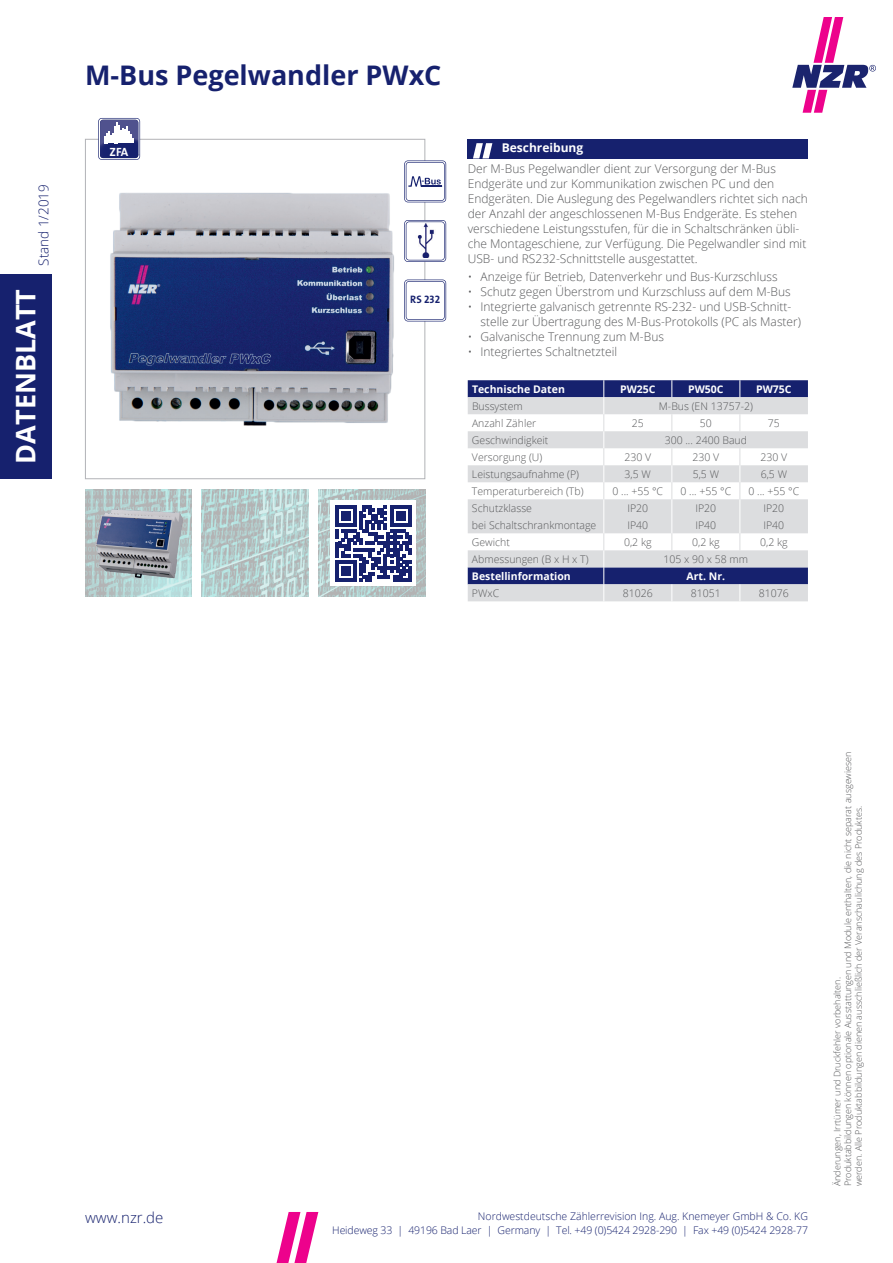
<style>
.page{position:relative;width:893px;height:1263px;background:#fff}
.page>*{position:absolute;margin:0;border:0;box-sizing:border-box;transform-origin:0 0}
.t1{font:700 27px "Open Sans";color:#16216e}
.t2{font:700 27px "Open Sans";color:#fff}
.t3{font:300 15px "Open Sans";color:#16216e}
.t4{font:300 13.5px "Open Sans";color:#16216e}
.t5{font:300 12px/15px "Open Sans";color:#57585a}
.t6{font:700 12px "Open Sans";color:#fff}
.t7{font:12px "The Sans Bold Caps";color:#fff}
.t8{font:10.8px "The Sans Bold Caps";color:#16216e}
.t9{font:300 10.5px/16.8px "Open Sans";color:#57585a}
.t10{font:300 10.5px/13.5px "Open Sans";letter-spacing:-.005em;color:#16216e;text-align:right}
.t11{font:700 10.5px "Open Sans";color:#fff}
.t12{font:300 9px/10.8px "Open Sans";color:#57585a}
</style>
<div class="page">
<svg style="left:792px;top:17px;width:84px;height:96px"></svg>
<svg style="left:276px;top:1212px;width:42px;height:51px"></svg>
<div style="left:0;top:274px;width:51px;height:204px;background:#16216e"></div>
<img style="left:110px;top:141px;width:313px;height:285px">
<div style="left:85px;top:139px;width:340px;height:340px;border:1px solid #b2b3b7"></div>
<svg style="left:404px;top:160px;width:42px;height:42px"></svg>
<svg style="left:404px;top:280px;width:42px;height:41px"></svg>
<svg style="left:404px;top:220px;width:42px;height:42px"></svg>
<img style="left:412px;top:224px;width:26px;height:34px">
<svg style="left:98px;top:118px;width:42px;height:42px"></svg>
<img style="left:85px;top:490px;width:106px;height:106px">
<img style="left:202px;top:490px;width:106px;height:106px">
<img style="left:319px;top:490px;width:106px;height:106px">
<img style="left:85px;top:499px;width:104px;height:89px">
<div style="left:468px;top:139px;width:340px;height:19px;background:#16216e"></div>
<svg style="left:473px;top:143px;width:19px;height:15px"></svg>
<div style="left:468px;top:380px;width:340px;height:17px;background:#16216e"></div>
<svg style="left:468px;top:397px;width:340px;height:204px;fill:#dcdddf"></svg>
<svg style="left:671px;top:380px;width:1px;height:17px"></svg>
<svg style="left:739px;top:380px;width:1px;height:17px"></svg>
<hr style="left:603px;top:499px;width:1px;height:34px;background:#fff">
<hr style="left:671px;top:499px;width:1px;height:34px;background:#fff">
<hr style="left:739px;top:499px;width:1px;height:34px;background:#fff">
<svg style="left:671px;top:584px;width:1px;height:17px"></svg>
<svg style="left:739px;top:584px;width:1px;height:17px"></svg>
<svg style="left:671px;top:414px;width:1px;height:17px"></svg>
<svg style="left:739px;top:414px;width:1px;height:17px"></svg>
<svg style="left:603px;top:380px;width:1px;height:119px"></svg>
<svg style="left:671px;top:448px;width:1px;height:51px"></svg>
<svg style="left:739px;top:448px;width:1px;height:51px"></svg>
<svg style="left:603px;top:533px;width:1px;height:68px"></svg>
<svg style="left:671px;top:533px;width:1px;height:17px"></svg>
<svg style="left:739px;top:533px;width:1px;height:17px"></svg>
<div style="left:330px;top:501px;width:85px;height:85px;background:#fff"></div>
<svg style="left:335px;top:505px;width:76px;height:77px"></svg>
<p class="t4" style="left:34px;top:266px;width:83px;rotate:-90deg">Stand 1/2019</p>
<h1 class="t2" style="left:7px;top:464px;width:176px;rotate:-90deg">DATENBLATT</h1>
<h1 class="t1" style="left:85px;top:56px;width:358px">M-Bus Pegelwandler PWxC</h1>
<p class="t7" style="left:110px;top:144px;width:20px">ZFA</p>
<p class="t6" style="left:502px;top:140px;width:83px">Beschreibung</p>
<p class="t5" style="left:468px;top:161px;width:342px">Der M-Bus Pegelwandler dient zur Versorgung der M-Bus Endgeräte und zur Kommunikation zwischen PC und den Endgeräten. Die Auslegung des Pegelwandlers richtet sich nach der Anzahl der angeschlossenen M-Bus Endgeräte. Es stehen verschiedene Leistungsstufen, für die in Schaltschränken übli&shy;che Montageschiene, zur Verfügung. Die Pegelwandler sind mit USB- und RS232-Schnittstelle ausgestattet.</p>
<p class="t5" style="left:468px;top:268px;width:311px">• Anzeige für Betrieb, Datenverkehr und Bus-Kurzschluss</p>
<p class="t5" style="left:468px;top:283px;width:324px">• Schutz gegen Überstrom und Kurzschluss auf dem M-Bus</p>
<p class="t5" style="left:480px;top:298px;width:322px;text-indent:-13px">• Integrierte galvanisch getrennte RS-232- und USB-Schnitt&shy;stelle zur Übertragung des M-Bus-Protokolls (PC als Master)</p>
<p class="t5" style="left:468px;top:328px;width:198px">• Galvanische Trennung zum M-Bus</p>
<p class="t5" style="left:468px;top:343px;width:151px">• Integriertes Schaltnetzteil</p>
<p class="t11" style="left:472px;top:381px;width:94px">Technische Daten</p>
<p class="t11" style="left:620px;top:381px;width:37px">PW25C</p>
<p class="t11" style="left:688px;top:381px;width:37px">PW50C</p>
<p class="t11" style="left:756px;top:381px;width:37px">PW75C</p>
<p class="t9" style="left:472px;top:397px;width:52px">Bussystem</p>
<p class="t9" style="left:659px;top:397px;width:96px">M-Bus (EN 13757-2)</p>
<p class="t9" style="left:472px;top:414px;width:66px">Anzahl Zähler</p>
<p class="t9" style="left:632px;top:414px;width:13px">25</p>
<p class="t9" style="left:700px;top:414px;width:13px">50</p>
<p class="t9" style="left:768px;top:414px;width:13px">75</p>
<p class="t9" style="left:472px;top:431px;width:78px">Geschwindigkeit</p>
<p class="t9" style="left:665px;top:431px;width:84px">300 ... 2400 Baud</p>
<p class="t9" style="left:472px;top:448px;width:72px">Versorgung (U)</p>
<p class="t9" style="left:624px;top:448px;width:28px">230 V</p>
<p class="t9" style="left:692px;top:448px;width:28px">230 V</p>
<p class="t9" style="left:760px;top:448px;width:28px">230 V</p>
<p class="t9" style="left:472px;top:465px;width:109px">Leistungsaufnahme (P)</p>
<p class="t9" style="left:625px;top:465px;width:28px">3,5 W</p>
<p class="t9" style="left:693px;top:465px;width:28px">5,5 W</p>
<p class="t9" style="left:761px;top:465px;width:28px">6,5 W</p>
<p class="t9" style="left:472px;top:482px;width:113px">Temperaturbereich (Tb)</p>
<p class="t9" style="left:612px;top:482px;width:52px">0 ... +55 °C</p>
<p class="t9" style="left:680px;top:482px;width:52px">0 ... +55 °C</p>
<p class="t9" style="left:748px;top:482px;width:52px">0 ... +55 °C</p>
<p class="t9" style="left:472px;top:499px;width:126px">Schutzklasse<br>bei Schaltschrankmontage</p>
<p class="t9" style="left:627px;top:499px;width:22px">IP20<br>IP40</p>
<p class="t9" style="left:695px;top:499px;width:22px">IP20<br>IP40</p>
<p class="t9" style="left:763px;top:499px;width:22px">IP20<br>IP40</p>
<p class="t9" style="left:472px;top:533px;width:40px">Gewicht</p>
<p class="t9" style="left:624px;top:533px;width:29px">0,2 kg</p>
<p class="t9" style="left:692px;top:533px;width:29px">0,2 kg</p>
<p class="t9" style="left:760px;top:533px;width:29px">0,2 kg</p>
<p class="t9" style="left:472px;top:550px;width:118px">Abmessungen (B x H x T)</p>
<p class="t9" style="left:663px;top:550px;width:86px">105 x 90 x 58 mm</p>
<p class="t11" style="left:472px;top:569px;width:100px">Bestellinformation</p>
<p class="t11" style="left:686px;top:569px;width:40px">Art. Nr.</p>
<p class="t9" style="left:472px;top:584px;width:29px">PWxC</p>
<p class="t9" style="left:623px;top:584px;width:31px">81026</p>
<p class="t9" style="left:691px;top:584px;width:31px">81051</p>
<p class="t9" style="left:759px;top:584px;width:31px">81076</p>
<p class="t8" style="left:410px;top:293px;width:31px">RS 232</p>
<p class="t3" style="left:85px;top:1208px;width:80px">www.nzr.de</p>
<p class="t10" style="left:332px;top:1209px;width:477px">Nordwestdeutsche Zählerrevision Ing. Aug. Knemeyer GmbH &amp; Co. KG<br>Heideweg 33 | 49196 Bad Laer | Germany | Tel. +49 (0)5424 2928-290 | Fax +49 (0)5424 2928-77</p>
<p class="t12" style="left:831px;top:1186px;width:436px;rotate:-90deg">Änderungen, Irrtümer und Druckfehler vorbehalten.<br>Produktabbildungen können optionale Ausstattungen und Module enthalten, die nicht separat ausgewiesen werden. Alle Produktabbildungen dienen ausschließlich der Veranschaulichung des Produktes.</p>
</div>
